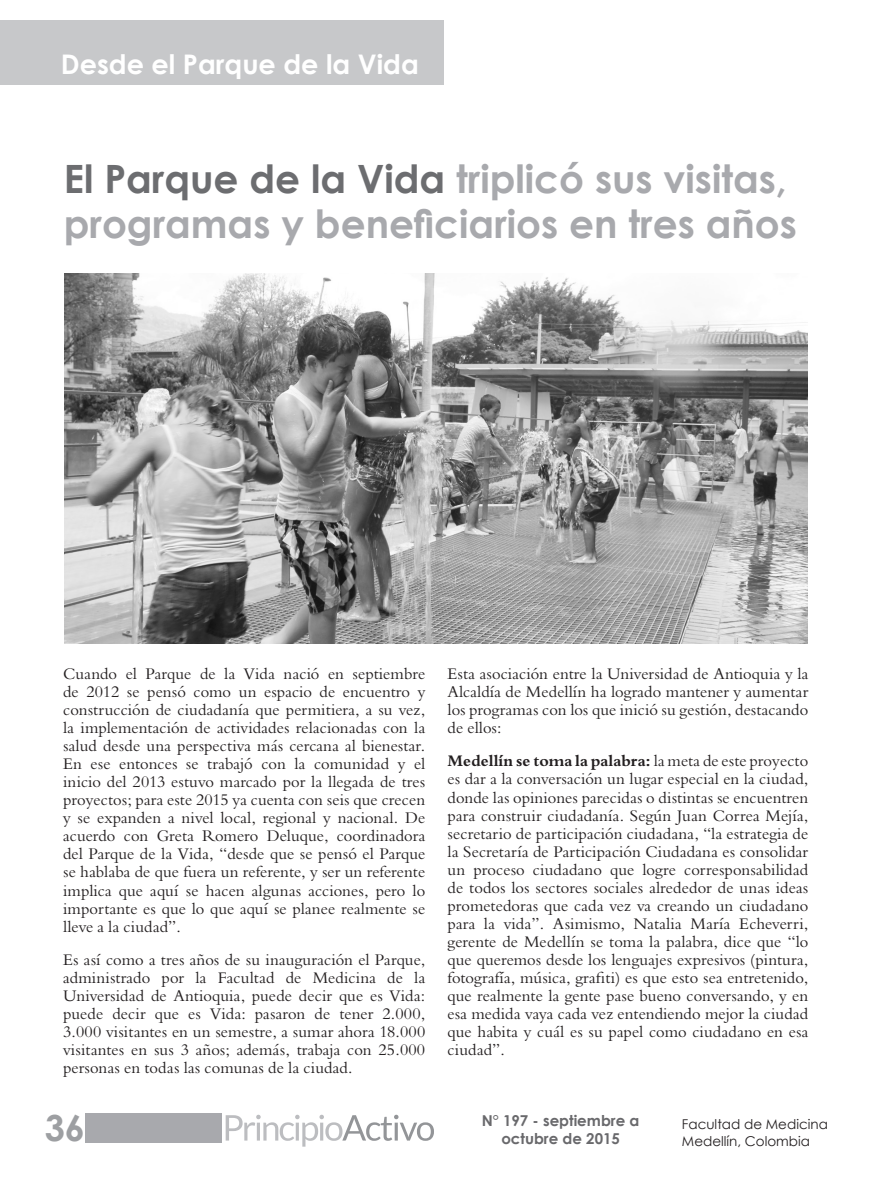
<style>
.page{position:relative;width:893px;height:1191px;background:#fff}
.page>*{position:absolute;margin:0;border:0;box-sizing:border-box;transform-origin:0 0}
.t1{font:700 39px/45px "Century Gothic";color:#a8a9ad}
.t2{font:700 36px "Century Gothic";color:#9d9fa2}
.t3{font:700 27px "Century Gothic";color:#fff}
.t4{font:15.75px/18px "Bergamo Std";letter-spacing:.01em;color:#231f20;text-align:justify}
.t5{font:700 15px "Century Gothic";color:#69696c}
.t6{font:13.5px/16.2px "Century Gothic";color:#231f20}
.s1{color:#6c6d70}
.s2{font-weight:700}
</style>
<div class="page">
<svg style="left:226px;top:1114px;width:208px;height:32px"></svg>
<div style="left:85px;top:1113px;width:137px;height:30px;background:#a8a9ad"></div>
<img style="left:65px;top:273px;width:742px;height:370px">
<div style="left:0;top:20px;width:443px;height:65px;background:#c7c8ca"></div>
<h3 class="t3" style="left:61px;top:44px;width:360px">Desde el Parque de la Vida</h3>
<h1 class="t1" style="left:64px;top:154px;width:735px"><span class="s1">El Parque de la Vida</span> triplicó sus visitas, programas y beneficiarios en tres años</h1>
<p class="t4" style="left:63px;top:665px;width:364px">Cuando el Parque de la Vida nació en septiembre de 2012 se pensó como un espacio de encuentro y construcción de ciudadanía que permitiera, a su vez, la implementación de actividades relacionadas con la salud desde una perspectiva más cercana al bienestar.<br>En ese entonces se trabajó con la comunidad y el inicio del 2013 estuvo marcado por la llegada de tres proyectos; para este 2015 ya cuenta con seis que crecen y se expanden a nivel local, regional y nacional. De acuerdo con Greta Romero Deluque, coordinadora del Parque de la Vida, “desde que se pensó el Parque se hablaba de que fuera un referente, y ser un referente implica que aquí se hacen algunas acciones, pero lo importante es que lo que aquí se planee realmente se lleve a la ciudad”.</p>
<p class="t4" style="left:63px;top:950px;width:364px">Es así como a tres años de su inauguración el Parque, administrado por la Facultad de Medicina de la Universidad de Antioquia, puede decir que es Vida: puede decir que es Vida: pasaron de tener 2.000, 3.000 visitantes en un semestre, a sumar ahora 18.000 visitantes en sus 3 años; además, trabaja con 25.000 personas en todas las comunas de la ciudad.</p>
<h2 class="t2" style="left:45px;top:1100px;width:42px">36</h2>
<p class="t4" style="left:448px;top:665px;width:362px">Esta asociación entre la Universidad de Antioquia y la Alcaldía de Medellín ha logrado mantener y aumentar los programas con los que inició su gestión, destacando de ellos:</p>
<p class="t4" style="left:448px;top:752px;width:362px"><span class="s2">Medellín se toma la palabra:</span> la meta de este proyecto es dar a la conversación un lugar especial en la ciudad, donde las opiniones parecidas o distintas se encuentren para construir ciudadanía. Según Juan Correa Mejía, secretario de participación ciudadana, “la estrategia de la Secretaría de Participación Ciudadana es consolidar un proceso ciudadano que logre corresponsabilidad de todos los sectores sociales alrededor de unas ideas prometedoras que cada vez va creando un ciudadano para la vida”. Asimismo, Natalia María Echeverri, gerente de Medellín se toma la palabra, dice que “lo que queremos desde los lenguajes expresivos (pintura, fotografía, música, grafiti) es que esto sea entretenido, que realmente la gente pase bueno conversando, y en esa medida vaya cada vez entendiendo mejor la ciudad que habita y cuál es su papel como ciudadano en esa ciudad”.</p>
<p class="t5" style="left:482px;top:1109px;width:159px">N° 197 - septiembre a</p>
<p class="t5" style="left:501px;top:1127px;width:120px">octubre de 2015</p>
<p class="t6" style="left:682px;top:1116px;width:147px">Facultad de Medicina<br>Medellín, Colombia</p>
</div>
